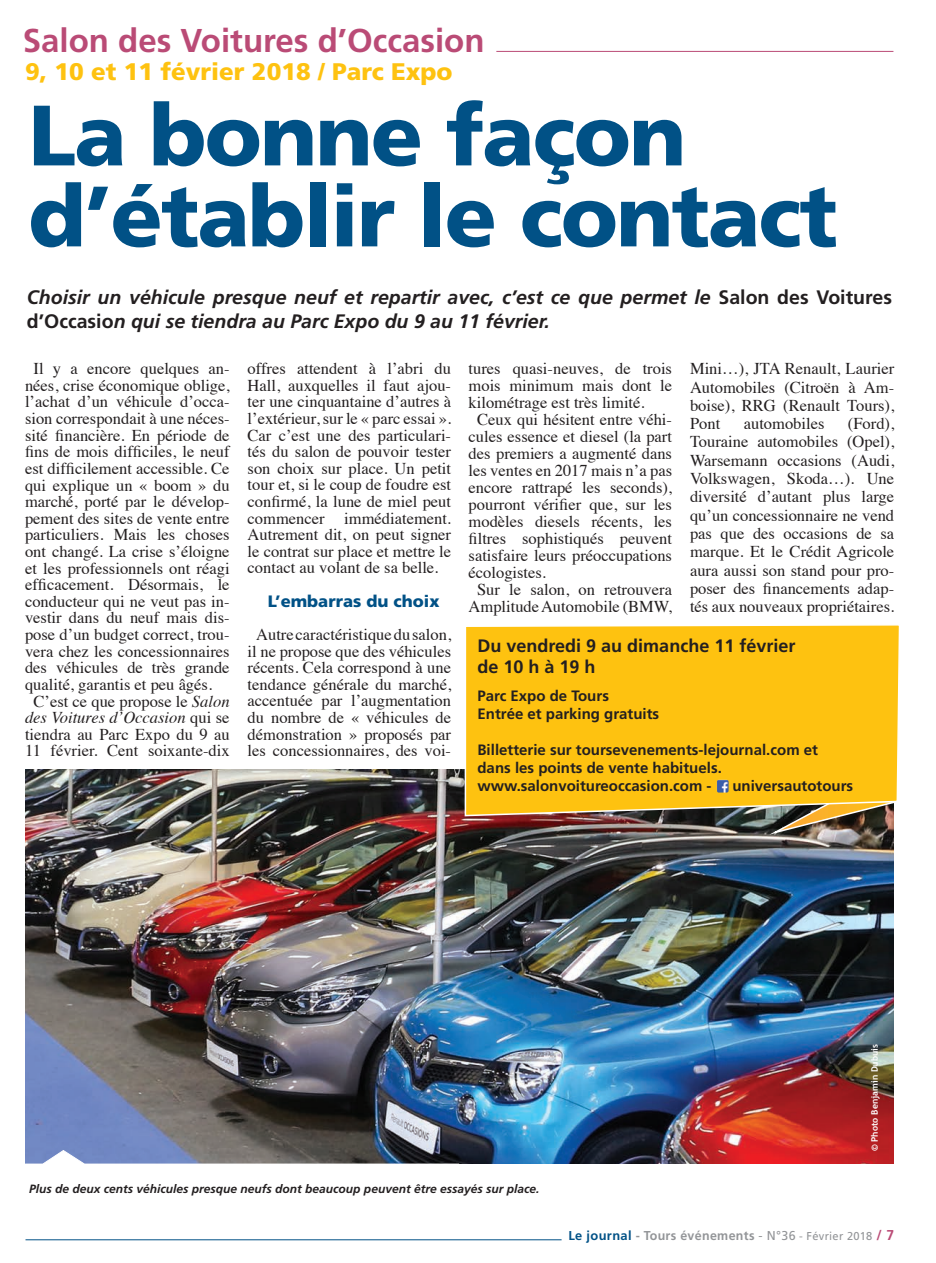
<style>
.page{position:relative;width:936px;height:1263px;background:#fff}
.page>*{position:absolute;margin:0;border:0;box-sizing:border-box;transform-origin:0 0}
.t1{font:900 85.5px/81px "Frutiger";letter-spacing:-.02em;color:#015186}
.t2{font:700 33px "Frutiger";color:#ba4b76}
.t3{font:900 24px "Frutiger";color:#fec210}
.t4{font:italic 700 19.5px/24px "Frutiger";color:#231f20}
.t5{font:700 18px/21px "Frutiger";color:#231f20}
.t6{font:16.5px/16.6px "Times";color:#231f20;text-align:justify}
.t7{font:italic 16.5px "Times";color:#231f20}
.t8{font:900 16.5px "Frutiger";color:#015186}
.t9{font:700 15px/18px "Frutiger";color:#231f20}
.t10{font:700 12.9px "Frutiger";letter-spacing:.025em;color:#939598}
.t11{font:italic 700 12px "Frutiger";color:#231f20}
.t12{font:700 9px "Trebuchet MS";color:#fff}
.s1{font-style:normal}
.s2{font-style:italic}
.s3{color:#015186}
.s4{font-weight:400}
.s5{font-weight:400;font-size:11.4px}
.s6{font-size:14.25px;color:#ba4b76}
</style>
<div class="page">
<img style="left:25px;top:769px;width:868px;height:395px">
<svg style="left:25px;top:1149px;width:435px;height:15px;background:#697084"></svg>
<svg style="left:772px;top:817px;width:122px;height:17px;background:#6c5b48"></svg>
<svg style="left:464px;top:625px;width:435px;height:192px;background:#f8bf17"></svg>
<hr style="left:496px;top:51px;width:397px;height:1px;background:#ba4b76">
<hr style="left:26px;top:1239px;width:535px;height:1px;background:#015186">
<svg style="left:716px;top:780px;width:12px;height:12px"></svg>
<h2 class="t2" style="left:23px;top:21px;width:463px">Salon des Voitures d’Occasion</h2>
<h3 class="t3" style="left:25px;top:57px;width:429px">9, 10 et 11 février 2018 / Parc Expo</h3>
<h1 class="t1" style="left:28px;top:94px;width:810px">La bonne façon d’établir le contact</h1>
<p class="t4" style="left:27px;top:285px;width:866px">Choisir un véhicule presque neuf et repartir avec, c’est ce que permet le <span class="s1">Salon des Voitures d’Occasio</span>n qui se tiendra au Parc Expo du 9 au 11 février.</p>
<p class="t6" style="left:34px;top:359px;width:197px">Il y a encore quelques an-</p>
<p class="t6" style="left:25px;top:375px;width:206px">nées, crise économique oblige,</p>
<p class="t6" style="left:25px;top:392px;width:206px">l’achat d’un véhicule d’occa-</p>
<p class="t6" style="left:25px;top:409px;width:206px">sion correspondait à une néces-</p>
<p class="t6" style="left:25px;top:425px;width:206px">sité financière. En période de</p>
<p class="t6" style="left:25px;top:442px;width:206px">fins de mois difficiles, le neuf</p>
<p class="t6" style="left:25px;top:459px;width:206px">est difficilement accessible. Ce</p>
<p class="t6" style="left:25px;top:475px;width:206px">qui explique un « boom » du</p>
<p class="t6" style="left:25px;top:492px;width:206px">marché, porté par le dévelop-</p>
<p class="t6" style="left:25px;top:508px;width:206px">pement des sites de vente entre</p>
<p class="t6" style="left:25px;top:525px;width:206px">particuliers. Mais les choses</p>
<p class="t6" style="left:25px;top:542px;width:206px">ont changé. La crise s’éloigne</p>
<p class="t6" style="left:25px;top:558px;width:206px">et les professionnels ont réagi</p>
<p class="t6" style="left:25px;top:575px;width:206px">efficacement. Désormais, le</p>
<p class="t6" style="left:25px;top:591px;width:206px">conducteur qui ne veut pas in-</p>
<p class="t6" style="left:25px;top:608px;width:206px">vestir dans du neuf mais dis-</p>
<p class="t6" style="left:25px;top:625px;width:206px">pose d’un budget correct, trou-</p>
<p class="t6" style="left:25px;top:641px;width:206px">vera chez les concessionnaires</p>
<p class="t6" style="left:25px;top:658px;width:206px">des véhicules de très grande</p>
<p class="t6" style="left:25px;top:675px;width:188px">qualité, garantis et peu âgés.</p>
<p class="t6" style="left:34px;top:691px;width:197px">C’est ce que propose le <span class="s2">Salon</span></p>
<p class="t7" style="left:25px;top:703px;width:206px">des Voitures d’Occasion <span class="s1">qui se</span></p>
<p class="t6" style="left:25px;top:724px;width:206px">tiendra au Parc Expo du 9 au</p>
<p class="t6" style="left:25px;top:741px;width:206px">11 février. Cent soixante-dix</p>
<p class="t6" style="left:468px;top:359px;width:205px">tures quasi-neuves, de trois</p>
<p class="t6" style="left:468px;top:376px;width:205px">mois minimum mais dont le</p>
<p class="t6" style="left:468px;top:393px;width:177px">kilométrage est très limité.</p>
<p class="t6" style="left:477px;top:410px;width:196px">Ceux qui hésitent entre véhi-</p>
<p class="t6" style="left:468px;top:427px;width:205px">cules essence et diesel (la part</p>
<p class="t6" style="left:468px;top:444px;width:205px">des premiers a augmenté dans</p>
<p class="t6" style="left:468px;top:461px;width:205px">les ventes en 2017 mais n’a pas</p>
<p class="t6" style="left:468px;top:478px;width:205px">encore rattrapé les seconds),</p>
<p class="t6" style="left:468px;top:495px;width:205px">pourront vérifier que, sur les</p>
<p class="t6" style="left:468px;top:512px;width:205px">modèles diesels récents, les</p>
<p class="t6" style="left:468px;top:529px;width:205px">filtres sophistiqués peuvent</p>
<p class="t6" style="left:468px;top:546px;width:205px">satisfaire leurs préoccupations</p>
<p class="t6" style="left:468px;top:563px;width:79px">écologistes.</p>
<p class="t6" style="left:477px;top:580px;width:196px">Sur le salon, on retrouvera</p>
<p class="t6" style="left:468px;top:597px;width:205px">Amplitude Automobile (BMW,</p>
<p class="t6" style="left:247px;top:359px;width:205px">offres attendent à l’abri du Hall, auxquelles il faut ajou&shy;ter une cinquantaine d’autres à l’extérieur, sur le « parc essai ».<br>Car c’est une des particulari&shy;tés du salon de pouvoir tester son choix sur place. Un petit tour et, si le coup de foudre est confirmé, la lune de miel peut commencer immédiatement.<br>Autrement dit, on peut signer le contrat sur place et mettre le contact au volant de sa belle.</p>
<p class="t8" style="left:268px;top:591px;width:173px">L’embarras du choix</p>
<p class="t6" style="left:248px;top:625px;width:205px;text-align:center">Autre caractéristique du salon, il ne propose que des véhicules récents. Cela correspond à une tendance générale du marché, accentuée par l’augmentation du nombre de « véhicules de démonstration » proposés par les concessionnaires, des voi-</p>
<p class="t6" style="left:690px;top:358px;width:206px;line-height:18.3px">Mini…), JTA Renault, Laurier Automobiles (Citroën à Am&shy;boise), RRG (Renault Tours), Pont</p>
<p class="t6" style="left:743px;top:414px;width:82px">automobiles</p>
<p class="t6" style="left:690px;top:413px;width:206px;line-height:18.3px;text-indent:158px">(Ford), Touraine automobiles (Opel), Warsemann occasions (Audi, Volkswagen, Skoda…). Une diversité d’autant plus large qu’un concessionnaire ne vend pas que des occasions de sa marque. Et le Crédit Agricole aura aussi son stand pour pro&shy;poser des financements adap&shy;tés aux nouveaux propriétaires.</p>
<p class="t5" style="left:477px;top:635px;width:319px">Du vendredi 9 au dimanche 11 février de 10 h à 19 h</p>
<p class="t9" style="left:477px;top:687px;width:183px">Parc Expo de Tours<br>Entrée et parking gratuits</p>
<p class="t9" style="left:477px;top:741px;width:342px">Billetterie sur toursevenements-lejournal.com et dans les points de vente habituels. www.salonvoitureoccasion.com -</p>
<p class="t9" style="left:732px;top:777px;width:122px">universautotours</p>
<p class="t11" style="left:29px;top:1182px;width:512px">Plus de deux cents véhicules presque neufs dont beaucoup peuvent être essayés sur place.</p>
<p class="t12" style="left:868px;top:1151px;width:108px;rotate:-90deg">© Photo Benjamin Dubuis</p>
<p class="t10" style="left:568px;top:1228px;width:327px"><span class="s3">Le journal</span> - Tours événements <span class="s4">- N°36</span> <span class="s5">- Février 2018</span> <span class="s6">/ 7</span></p>
</div>
